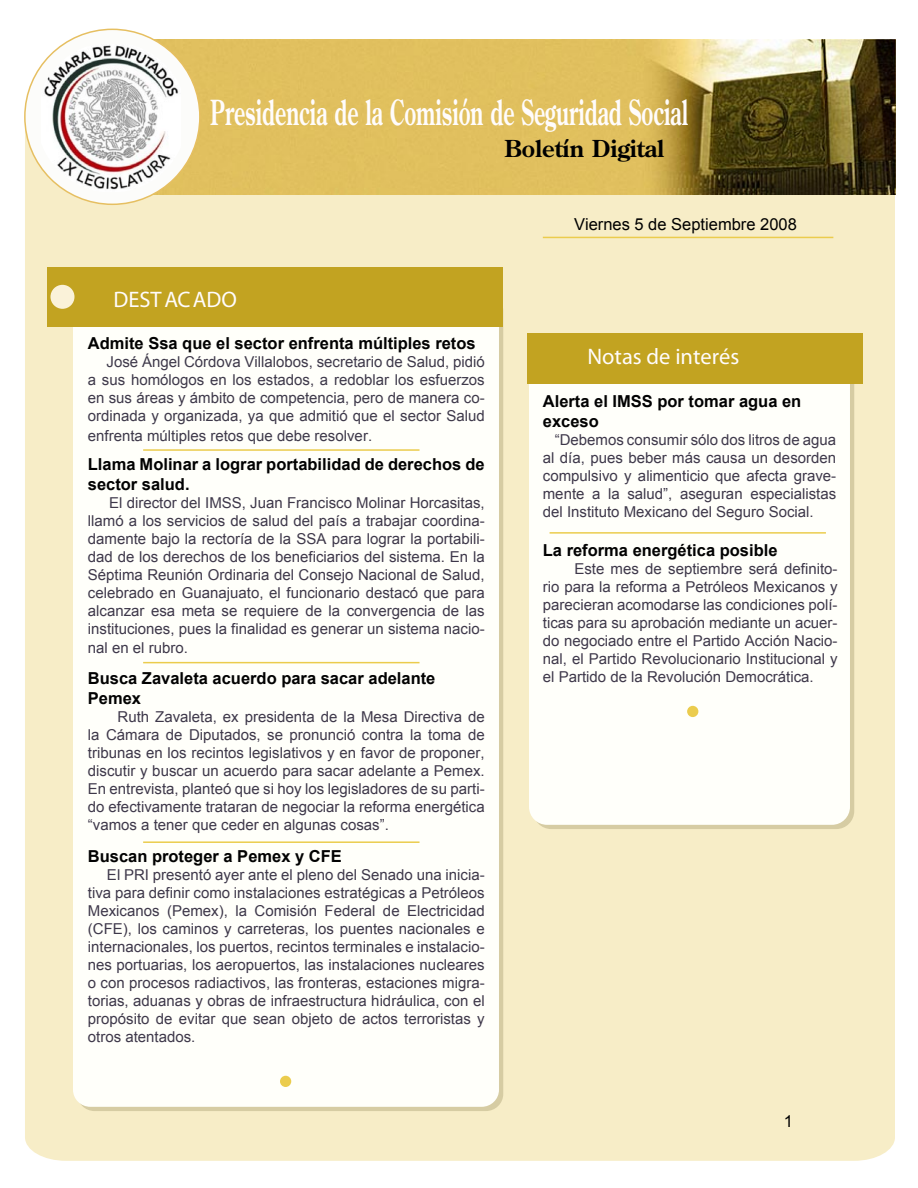
<style>
.page{position:relative;width:918px;height:1188px;background:#fff}
.page>*{position:absolute;margin:0;border:0;box-sizing:border-box;transform-origin:0 0}
.t1{font:700 34.5px "Century Old Style Std";color:#fffcfc;scale:.6 1}
.t2{font:700 23.4px "Century Old Style Std";color:#000}
.t3{font:22.5px "Myriad Pro";color:#fffcfc}
.t4{font:700 16.5px/19.8px "Arial";color:#020202}
.t5{font:16.5px "Arial";color:#000}
.t6{font:15px/18px "Arial";color:#3e384a;text-align:justify}
.t7{font:15px/18px "Arial";color:#3e394a;text-align:justify}
</style>
<div class="page">
<div style="left:25px;top:195px;width:870px;height:966px;background:#f7edc7"></div>
<div style="left:73px;top:289px;width:426px;height:818px;background:#fffffa;border-radius:17px"></div>
<div style="left:47px;top:267px;width:456px;height:60px;background:#c2a321"></div>
<div style="left:50px;top:285px;width:24px;height:24px;background:#faf2d9;border-radius:50%"></div>
<div style="left:529px;top:345px;width:321px;height:480px;background:#fffffa;border-radius:18px"></div>
<div style="left:527px;top:333px;width:336px;height:51px;background:#c2a321"></div>
<img style="left:201px;top:40px;width:695px;height:155px">
<svg style="left:24px;top:29px;width:177px;height:176px"></svg>
<img style="left:42px;top:45px;width:138px;height:146px">
<hr style="left:143px;top:449px;width:277px;height:2px;background:#ebcc4d">
<div style="left:280px;top:1076px;width:11px;height:11px;background:#ebcc4d;border-radius:50%"></div>
<div style="left:687px;top:706px;width:11px;height:11px;background:#ebcc4d;border-radius:50%"></div>
<hr style="left:543px;top:237px;width:290px;height:1px;background:#ebcc4d">
<hr style="left:143px;top:841px;width:277px;height:2px;background:#ebcc4d">
<hr style="left:143px;top:662px;width:277px;height:1px;background:#ebcc4d">
<hr style="left:550px;top:532px;width:276px;height:2px;background:#ebcc4d">
<p class="t1" style="left:210px;top:90px;width:798px">Presidencia de la Comisión de Seguridad Social</p>
<p class="t2" style="left:504px;top:133px;width:161px">Boletín Digital</p>
<p class="t3" style="left:113px;top:286px;width:125px">DESTACADO</p>
<p class="t4" style="left:88px;top:334px;width:389px">Admite Ssa que el sector enfrenta múltiples retos</p>
<p class="t7" style="left:88px;top:353px;width:398px;text-indent:19px">José Ángel Córdova Villalobos, secretario de Salud, pidió a sus homólogos en los estados, a redoblar los esfuerzos en sus áreas y ámbito de competencia, pero de manera co&shy;ordinada y organizada, ya que admitió que el sector Salud</p>
<p class="t7" style="left:88px;top:427px;width:286px">enfrenta múltiples retos que debe resolver.</p>
<p class="t4" style="left:88px;top:455px;width:398px">Llama Molinar a lograr portabilidad de derechos de sector salud.</p>
<p class="t6" style="left:88px;top:494px;width:398px;text-indent:21px">El director del IMSS, Juan Francisco Molinar Horcasitas, llamó a los servicios de salud del país a trabajar coordina&shy;damente bajo la rectoría de la SSA para lograr la portabili&shy;dad de los derechos de los beneficiarios del sistema. En la Séptima Reunión Ordinaria del Consejo Nacional de Salud, celebrado en Guanajuato, el funcionario destacó que para alcanzar esa meta se requiere de la convergencia de las instituciones, pues la finalidad es generar un sistema nacio-</p>
<p class="t6" style="left:88px;top:639px;width:102px">nal en el rubro.</p>
<p class="t4" style="left:88px;top:669px;width:349px">Busca Zavaleta acuerdo para sacar adelante<br>Pemex</p>
<p class="t6" style="left:88px;top:708px;width:398px;text-indent:30px">Ruth Zavaleta, ex presidenta de la Mesa Directiva de la Cámara de Diputados, se pronunció contra la toma de tribunas en los recintos legislativos y en favor de proponer, discutir y buscar un acuerdo para sacar adelante a Pemex.<br>En entrevista, planteó que si hoy los legisladores de su parti&shy;do efectivamente trataran de negociar la reforma energética “vamos a tener que ceder en algunas cosas”.</p>
<p class="t4" style="left:88px;top:847px;width:256px">Buscan proteger a Pemex y CFE</p>
<p class="t6" style="left:88px;top:866px;width:398px;text-indent:19px">El PRI presentó ayer ante el pleno del Senado una inicia&shy;tiva para definir como instalaciones estratégicas a Petróleos Mexicanos (Pemex), la Comisión Federal de Electricidad (CFE), los caminos y carreteras, los puentes nacionales e internacionales, los puertos, recintos terminales e instalacio&shy;nes portuarias, los aeropuertos, las instalaciones nucleares o con procesos radiactivos, las fronteras, estaciones migra&shy;torias, aduanas y obras de infraestructura hidráulica, con el propósito de evitar que sean objeto de actos terroristas y otros atentados.</p>
<p class="t5" style="left:574px;top:213px;width:224px">Viernes 5 de Septiembre 2008</p>
<p class="t3" style="left:587px;top:343px;width:153px">Notas de interés</p>
<p class="t4" style="left:543px;top:392px;width:260px">Alerta el IMSS por tomar agua en exceso</p>
<p class="t6" style="left:543px;top:431px;width:295px;text-indent:12px">“Debemos consumir sólo dos litros de agua al día, pues beber más causa un desorden compulsivo y alimenticio que afecta grave&shy;mente a la salud”, aseguran especialistas del Instituto Mexicano del Seguro Social.</p>
<p class="t4" style="left:543px;top:541px;width:236px">La reforma energética posible</p>
<p class="t6" style="left:543px;top:560px;width:296px;text-indent:32px">Este mes de septiembre será definito&shy;rio para la reforma a Petróleos Mexicanos y parecieran acomodarse las condiciones polí&shy;ticas para su aprobación mediante un acuer&shy;do negociado entre el Partido Acción Nacio&shy;nal, el Partido Revolucionario Institucional y el Partido de la Revolución Democrática.</p>
<p class="t5" style="left:784px;top:1111px;width:11px">1</p>
</div>
